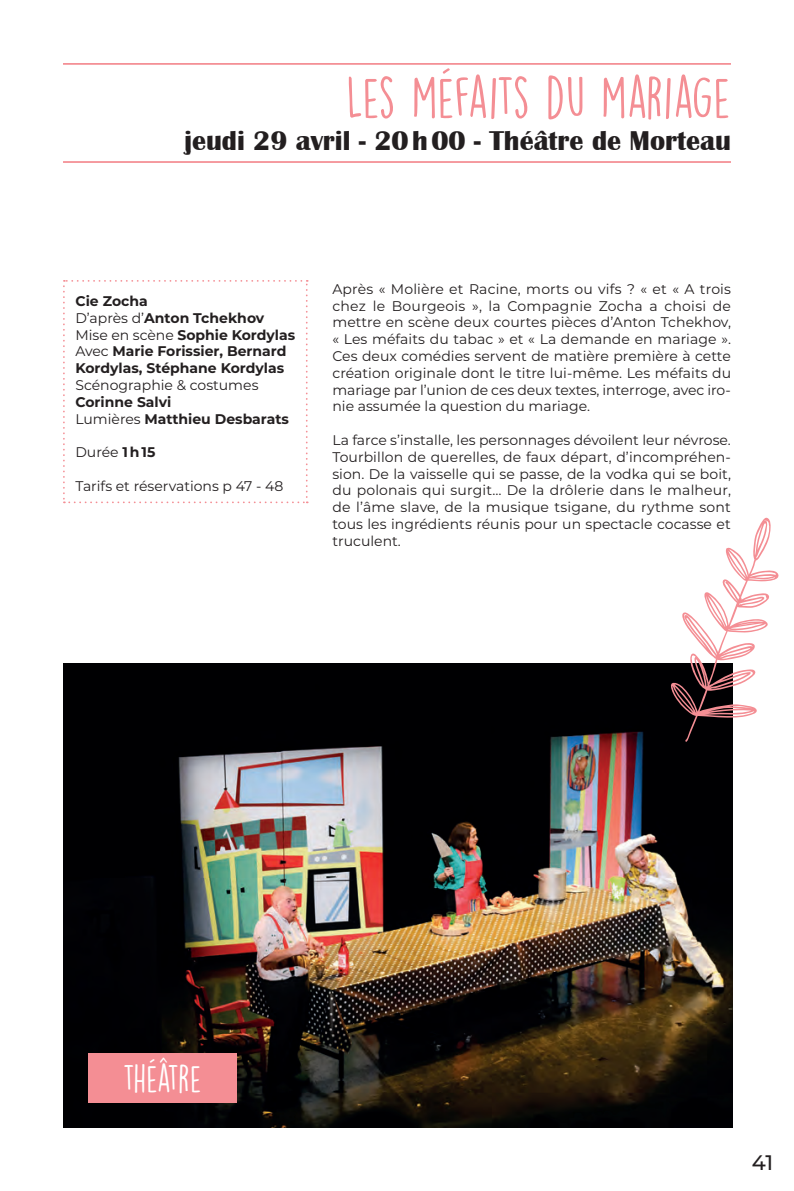
<style>
.page{position:relative;width:794px;height:1191px;background:#fff}
.page>*{position:absolute;margin:0;border:0;box-sizing:border-box;transform-origin:0 0}
.t1{font:52.5px "DK Lemon Yellow Sun";letter-spacing:-.025em;color:#f48e94}
.t2{font:35px "DK Lemon Yellow Sun";letter-spacing:-.03em;color:#fff}
.t3{font:700 28px "Britannic";color:#231f20}
.t4{font:500 21px "Montserrat";color:#231f20}
.t5{font:14px/16.8px "Montserrat";color:#231f20;text-align:justify}
.t6{font:700 14px/16.8px "Montserrat";color:#231f20}
.s1{font-weight:400}
.s2{font-weight:700}
</style>
<div class="page">
<hr style="left:63px;top:63px;width:668px;height:2px;background:#f48e94">
<hr style="left:63px;top:161px;width:668px;height:2px;background:#f48e94">
<svg style="left:63px;top:280px;width:245px;height:223px"></svg>
<img style="left:63px;top:663px;width:669px;height:465px">
<div style="left:88px;top:1053px;width:149px;height:50px;background:#f48e94"></div>
<svg style="left:670px;top:517px;width:109px;height:225px"></svg>
<p class="t1" style="left:346px;top:66px;width:386px">LES MÉFAITS DU MARIAGE</p>
<p class="t3" style="left:184px;top:125px;width:548px">jeudi 29 avril - 20h00 - Théâtre de Morteau</p>
<p class="t6" style="left:75px;top:292px;width:74px">Cie Zocha</p>
<p class="t6" style="left:75px;top:309px;width:190px"><span class="s1">D’après d’</span>Anton Tchekhov</p>
<p class="t6" style="left:75px;top:325px;width:221px"><span class="s1">Mise en scène</span> Sophie Kordylas</p>
<p class="t6" style="left:75px;top:342px;width:213px"><span class="s1">Avec</span> Marie Forissier, Bernard<br>Kordylas, Stéphane Kordylas</p>
<p class="t5" style="left:75px;top:376px;width:185px">Scénographie &amp; costumes<br><span class="s2">Corinne Salvi</span></p>
<p class="t6" style="left:75px;top:409px;width:215px"><span class="s1">Lumières</span> Matthieu Desbarats</p>
<p class="t5" style="left:75px;top:443px;width:81px">Durée <span class="s2">1 h 15</span></p>
<p class="t5" style="left:75px;top:477px;width:210px">Tarifs et réservations p 47 - 48</p>
<p class="t5" style="left:332px;top:280px;width:400px">Après « Molière et Racine, morts ou vifs ? « et « A trois chez le Bourgeois », la Compagnie Zocha a choisi de mettre en scène deux courtes pièces d’Anton Tchekhov, « Les méfaits du tabac » et « La demande en mariage ».<br>Ces deux comédies servent de matière première à cette création originale dont le titre lui-même. Les méfaits du mariage par l’union de ces deux textes, interroge, avec iro&shy;nie assumée la question du mariage.</p>
<p class="t5" style="left:332px;top:431px;width:400px">La farce s’installe, les personnages dévoilent leur névrose.<br>Tourbillon de querelles, de faux départ, d’incompréhen&shy;sion. De la vaisselle qui se passe, de la vodka qui se boit, du polonais qui surgit… De la drôlerie dans le malheur, de l’âme slave, de la musique tsigane, du rythme sont tous les ingrédients réunis pour un spectacle cocasse et truculent.</p>
<p class="t2" style="left:123px;top:1057px;width:80px">THÉÂTRE</p>
<h3 class="t4" style="left:752px;top:1147px;width:23px">41</h3>
</div>
